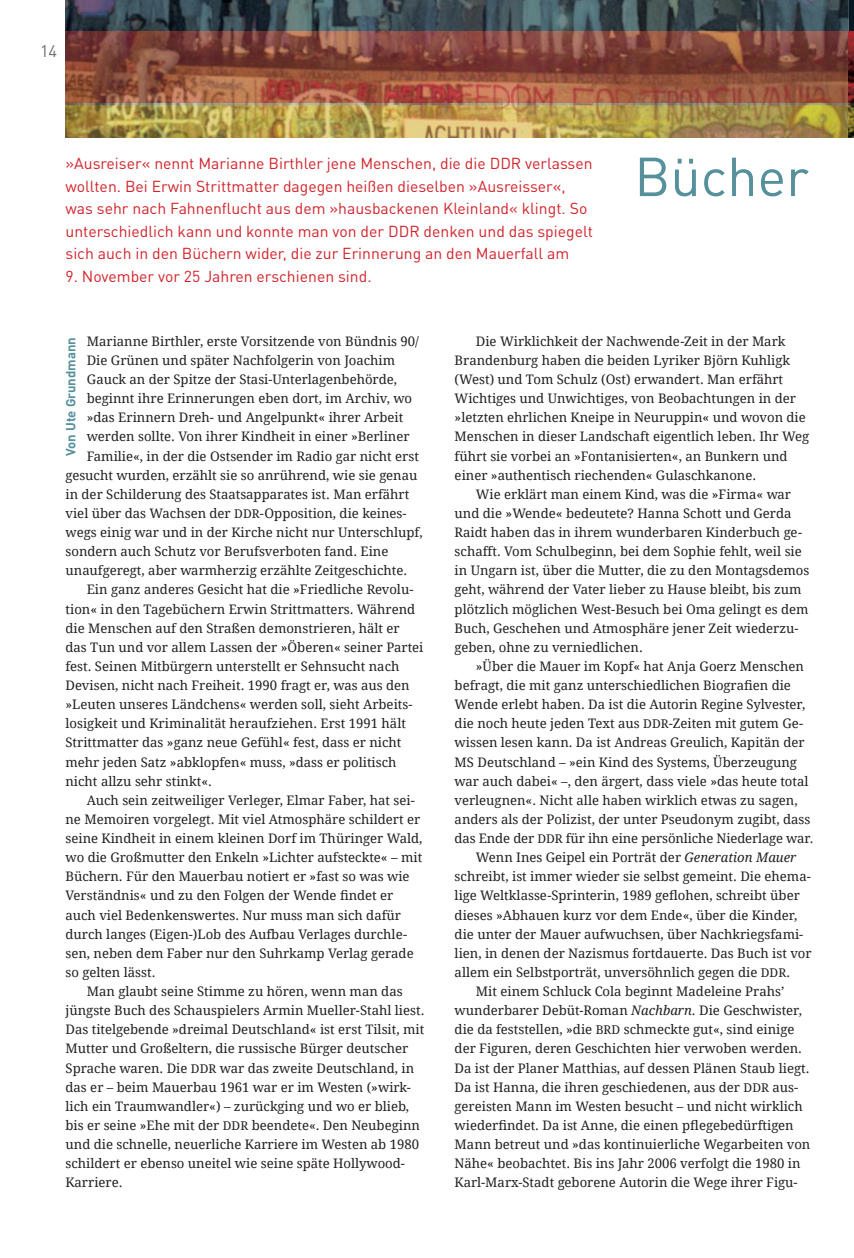
<style>
.page{position:relative;width:854px;height:1258px;background:#fff}
.page>*{position:absolute;margin:0;border:0;box-sizing:border-box;transform-origin:0 0}
.t1{font:54px "DINOT";color:#56909c}
.t2{font:16.5px "DINOT";color:#6c6d70}
.t3{font:15.75px/22.5px "DINOT";color:#d1232a}
.t4{font:13.2px/19px "Droid Serif";color:#231f20}
.t5{font:700 13.2px "DINOT";color:#56909c}
.s1{font-size:12px}
.s2{font-style:italic}
</style>
<div class="page">
<div style="left:848px;top:0;width:6px;height:32px;background:#071822"></div>
<img style="left:66px;top:0;width:783px;height:138px">
<img style="left:66px;top:104px;width:782px;height:1px">
<img style="left:848px;top:32px;width:6px;height:106px">
<p class="t2" style="left:40px;top:40px;width:19px">14</p>
<p class="t3" style="left:66px;top:151px;width:529px">»Ausreiser« nennt Marianne Birthler jene Menschen, die die DDR verlassen wollten. Bei Erwin Strittmatter dagegen heißen dieselben »Ausreisser«, was sehr nach Fahnenflucht aus dem »hausbackenen Kleinland« klingt. So unterschiedlich kann und konnte man von der DDR denken und das spiegelt sich auch in den Büchern wider, die zur Erinnerung an den Mauerfall am</p>
<p class="t3" style="left:66px;top:264px;width:308px">9. November vor 25 Jahren erschienen sind.</p>
<h1 class="t1" style="left:634px;top:140px;width:176px">Bücher</h1>
<p class="t4" style="left:87px;top:332px;width:334px">Marianne Birthler, erste Vorsitzende von Bündnis 90/</p>
<p class="t4" style="left:87px;top:351px;width:310px">Die Grünen und später Nachfolgerin von Joachim</p>
<p class="t4" style="left:87px;top:370px;width:312px">Gauck an der Spitze der Stasi-Unterlagenbehörde,</p>
<p class="t4" style="left:87px;top:389px;width:327px">beginnt ihre Erinnerungen eben dort, im Archiv, wo</p>
<p class="t4" style="left:87px;top:408px;width:318px">»das Erinnern Dreh- und Angelpunkt« ihrer Arbeit</p>
<p class="t4" style="left:87px;top:427px;width:324px">werden sollte. Von ihrer Kindheit in einer »Berliner</p>
<p class="t4" style="left:87px;top:446px;width:334px">Familie«, in der die Ostsender im Radio gar nicht erst</p>
<p class="t4" style="left:66px;top:465px;width:353px">gesucht wurden, erzählt sie so anrührend, wie sie genau</p>
<p class="t4" style="left:66px;top:485px;width:345px">in der Schilderung des Staatsapparates ist. Man erfährt</p>
<p class="t4" style="left:66px;top:504px;width:343px">viel über das Wachsen der <span class="s1">DDR</span>-Opposition, die keines-</p>
<p class="t4" style="left:66px;top:523px;width:359px">wegs einig war und in der Kirche nicht nur Unterschlupf,</p>
<p class="t4" style="left:66px;top:542px;width:324px">sondern auch Schutz vor Berufsverboten fand. Eine</p>
<p class="t4" style="left:66px;top:561px;width:343px">unaufgeregt, aber warmherzig erzählte Zeitgeschichte.</p>
<p class="t4" style="left:87px;top:580px;width:328px">Ein ganz anderes Gesicht hat die »Friedliche Revolu-</p>
<p class="t4" style="left:66px;top:599px;width:351px">tion« in den Tagebüchern Erwin Strittmatters. Während</p>
<p class="t4" style="left:66px;top:618px;width:336px">die Menschen auf den Straßen demonstrieren, hält er</p>
<p class="t4" style="left:66px;top:638px;width:359px">das Tun und vor allem Lassen der »Öberen« seiner Partei</p>
<p class="t4" style="left:66px;top:657px;width:335px">fest. Seinen Mitbürgern unterstellt er Sehnsucht nach</p>
<p class="t4" style="left:66px;top:676px;width:345px">Devisen, nicht nach Freiheit. 1990 fragt er, was aus den</p>
<p class="t4" style="left:66px;top:695px;width:349px">»Leuten unseres Ländchens« werden soll, sieht Arbeits-</p>
<p class="t4" style="left:66px;top:714px;width:342px">losigkeit und Kriminalität heraufziehen. Erst 1991 hält</p>
<p class="t4" style="left:66px;top:733px;width:337px">Strittmatter das »ganz neue Gefühl« fest, dass er nicht</p>
<p class="t4" style="left:66px;top:752px;width:332px">mehr jeden Satz »abklopfen« muss, »dass er politisch</p>
<p class="t4" style="left:66px;top:771px;width:148px">nicht allzu sehr stinkt«.</p>
<p class="t4" style="left:87px;top:791px;width:329px">Auch sein zeitweiliger Verleger, Elmar Faber, hat sei-</p>
<p class="t4" style="left:66px;top:810px;width:356px">ne Memoiren vorgelegt. Mit viel Atmosphäre schildert er</p>
<p class="t4" style="left:66px;top:829px;width:358px">seine Kindheit in einem kleinen Dorf im Thüringer Wald,</p>
<p class="t4" style="left:66px;top:848px;width:358px">wo die Großmutter den Enkeln »Lichter aufsteckte« – mit</p>
<p class="t4" style="left:66px;top:867px;width:346px">Büchern. Für den Mauerbau notiert er »fast so was wie</p>
<p class="t4" style="left:66px;top:886px;width:329px">Verständnis« und zu den Folgen der Wende findet er</p>
<p class="t4" style="left:66px;top:905px;width:337px">auch viel Bedenkenswertes. Nur muss man sich dafür</p>
<p class="t4" style="left:66px;top:924px;width:343px">durch langes (Eigen-)Lob des Aufbau Verlages durchle-</p>
<p class="t4" style="left:66px;top:944px;width:350px">sen, neben dem Faber nur den Suhrkamp Verlag gerade</p>
<p class="t4" style="left:66px;top:963px;width:91px">so gelten lässt.</p>
<p class="t4" style="left:87px;top:982px;width:317px">Man glaubt seine Stimme zu hören, wenn man das</p>
<p class="t4" style="left:66px;top:1001px;width:360px">jüngste Buch des Schauspielers Armin Mueller-Stahl liest.</p>
<p class="t4" style="left:66px;top:1020px;width:360px">Das titelgebende »dreimal Deutschland« ist erst Tilsit, mit</p>
<p class="t4" style="left:66px;top:1039px;width:344px">Mutter und Großeltern, die russische Bürger deutscher</p>
<p class="t4" style="left:66px;top:1058px;width:350px">Sprache waren. Die <span class="s1">DDR</span> war das zweite Deutschland, in</p>
<p class="t4" style="left:66px;top:1077px;width:347px">das er – beim Mauerbau 1961 war er im Westen (»wirk-</p>
<p class="t4" style="left:66px;top:1097px;width:345px">lich ein Traumwandler«) – zurückging und wo er blieb,</p>
<p class="t4" style="left:66px;top:1116px;width:356px">bis er seine »Ehe mit der <span class="s1">DDR</span> beendete«. Den Neubeginn</p>
<p class="t4" style="left:66px;top:1135px;width:355px">und die schnelle, neuerliche Karriere im Westen ab 1980</p>
<p class="t4" style="left:66px;top:1154px;width:341px">schildert er ebenso uneitel wie seine späte Hollywood-</p>
<p class="t4" style="left:66px;top:1173px;width:58px">Karriere.</p>
<p class="t5" style="left:62px;top:456px;width:120px;rotate:-90deg">Von Ute Grundmann</p>
<p class="t4" style="left:455px;top:332px;width:356px;text-indent:21px">Die Wirklichkeit der Nachwende-Zeit in der Mark Brandenburg haben die beiden Lyriker Björn Kuhligk (West) und Tom Schulz (Ost) erwandert. Man erfährt Wichtiges und Unwichtiges, von Beobachtungen in der »letzten ehrlichen Kneipe in Neuruppin« und wovon die Menschen in dieser Landschaft eigentlich leben. Ihr Weg führt sie vorbei an »Fontanisierten«, an Bunkern und einer »authentisch riechenden« Gulaschkanone.</p>
<p class="t4" style="left:455px;top:485px;width:356px;text-indent:21px">Wie erklärt man einem Kind, was die »Firma« war und die »Wende« bedeutete? Hanna Schott und Gerda Raidt haben das in ihrem wunderbaren Kinderbuch ge&shy;schafft. Vom Schulbeginn, bei dem Sophie fehlt, weil sie in Ungarn ist, über die Mutter, die zu den Montagsdemos geht, während der Vater lieber zu Hause bleibt, bis zum plötzlich möglichen West-Besuch bei Oma gelingt es dem Buch, Geschehen und Atmosphäre jener Zeit wiederzu&shy;geben, ohne zu verniedlichen.</p>
<p class="t4" style="left:476px;top:657px;width:329px">»Über die Mauer im Kopf« hat Anja Goerz Menschen</p>
<p class="t4" style="left:455px;top:676px;width:338px">befragt, die mit ganz unterschiedlichen Biografien die</p>
<p class="t4" style="left:455px;top:695px;width:352px">Wende erlebt haben. Da ist die Autorin Regine Sylvester,</p>
<p class="t4" style="left:455px;top:714px;width:350px">die noch heute jeden Text aus <span class="s1">DDR</span>-Zeiten mit gutem Ge-</p>
<p class="t4" style="left:455px;top:733px;width:352px">wissen lesen kann. Da ist Andreas Greulich, Kapitän der</p>
<p class="t4" style="left:455px;top:752px;width:344px">MS Deutschland – »ein Kind des Systems, Überzeugung</p>
<p class="t4" style="left:455px;top:771px;width:355px">war auch dabei« –, den ärgert, dass viele »das heute total</p>
<p class="t4" style="left:455px;top:791px;width:345px">verleugnen«. Nicht alle haben wirklich etwas zu sagen,</p>
<p class="t4" style="left:455px;top:810px;width:357px">anders als der Polizist, der unter Pseudonym zugibt, dass</p>
<p class="t4" style="left:455px;top:829px;width:360px">das Ende der <span class="s1">DDR</span> für ihn eine persönliche Niederlage war.</p>
<p class="t4" style="left:476px;top:848px;width:322px">Wenn Ines Geipel ein Porträt der <span class="s2">Generation Mauer</span></p>
<p class="t4" style="left:455px;top:867px;width:358px">schreibt, ist immer wieder sie selbst gemeint. Die ehema-</p>
<p class="t4" style="left:455px;top:886px;width:347px">lige Weltklasse-Sprinterin, 1989 geflohen, schreibt über</p>
<p class="t4" style="left:455px;top:905px;width:344px">dieses »Abhauen kurz vor dem Ende«, über die Kinder,</p>
<p class="t4" style="left:455px;top:924px;width:350px">die unter der Mauer aufwuchsen, über Nachkriegsfami-</p>
<p class="t4" style="left:455px;top:944px;width:358px">lien, in denen der Nazismus fortdauerte. Das Buch ist vor</p>
<p class="t4" style="left:455px;top:963px;width:337px">allem ein Selbstporträt, unversöhnlich gegen die <span class="s1">DDR</span>.</p>
<p class="t4" style="left:476px;top:982px;width:310px">Mit einem Schluck Cola beginnt Madeleine Prahs’</p>
<p class="t4" style="left:455px;top:1001px;width:349px">wunderbarer Debüt-Roman <span class="s2">Nachbarn</span>. Die Geschwister,</p>
<p class="t4" style="left:455px;top:1020px;width:341px">die da feststellen, »die <span class="s1">BRD</span> schmeckte gut«, sind einige</p>
<p class="t4" style="left:455px;top:1039px;width:349px">der Figuren, deren Geschichten hier verwoben werden.</p>
<p class="t4" style="left:455px;top:1058px;width:356px">Da ist der Planer Matthias, auf dessen Plänen Staub liegt.</p>
<p class="t4" style="left:455px;top:1077px;width:345px">Da ist Hanna, die ihren geschiedenen, aus der <span class="s1">DDR</span> aus-</p>
<p class="t4" style="left:455px;top:1097px;width:350px">gereisten Mann im Westen besucht – und nicht wirklich</p>
<p class="t4" style="left:455px;top:1116px;width:341px">wiederfindet. Da ist Anne, die einen pflegebedürftigen</p>
<p class="t4" style="left:455px;top:1135px;width:357px">Mann betreut und »das kontinuierliche Wegarbeiten von</p>
<p class="t4" style="left:455px;top:1154px;width:347px">Nähe« beobachtet. Bis ins Jahr 2006 verfolgt die 1980 in</p>
<p class="t4" style="left:455px;top:1173px;width:345px">Karl-Marx-Stadt geborene Autorin die Wege ihrer Figu-</p>
</div>
